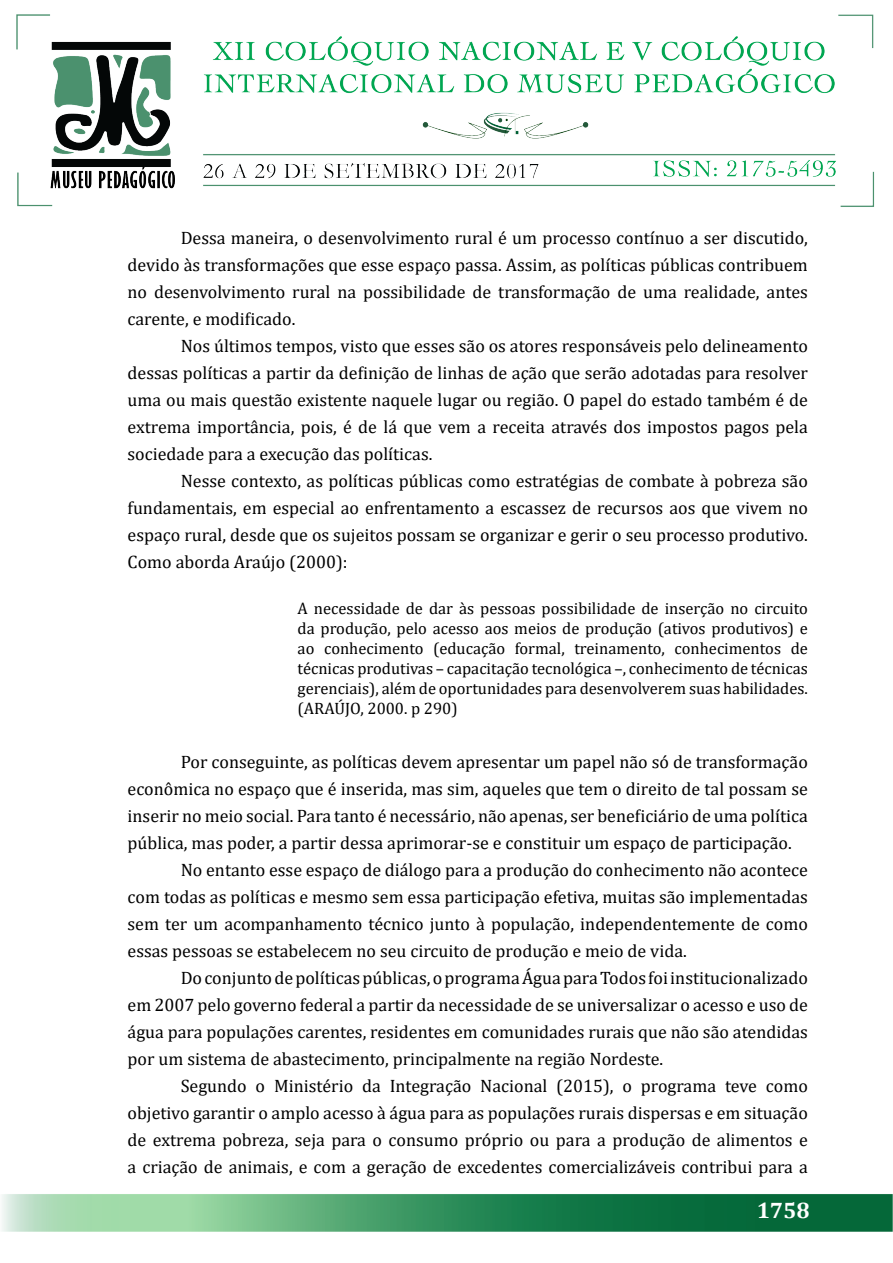
<style>
.page{position:relative;width:893px;height:1263px;background:#fff}
.page>*{position:absolute;margin:0;border:0;box-sizing:border-box;transform-origin:0 0}
.t1{font:700 22.5px "Cambria";color:#fff}
.t2{font:18px/27px "Cambria";color:#000;text-align:justify}
.t3{font:16.5px/19.8px "Cambria";color:#000;text-align:justify}
</style>
<div class="page">
<img style="left:2px;top:14px;width:890px;height:1218px">
<p class="t2" style="left:128px;top:224px;width:682px;text-indent:53px">Dessa maneira, o desenvolvimento rural é um processo contínuo a ser discutido, devido às transformações que esse espaço passa. Assim, as políticas públicas contribuem no desenvolvimento rural na possibilidade de transformação de uma realidade, antes carente, e modificado.</p>
<p class="t2" style="left:128px;top:332px;width:682px;text-indent:53px">Nos últimos tempos, visto que esses são os atores responsáveis pelo delineamento dessas políticas a partir da definição de linhas de ação que serão adotadas para resolver uma ou mais questão existente naquele lugar ou região. O papel do estado também é de extrema importância, pois, é de lá que vem a receita através dos impostos pagos pela sociedade para a execução das políticas.</p>
<p class="t2" style="left:128px;top:467px;width:682px;text-indent:53px">Nesse contexto, as políticas públicas como estratégias de combate à pobreza são fundamentais, em especial ao enfrentamento a escassez de recursos aos que vivem no espaço rural, desde que os sujeitos possam se organizar e gerir o seu processo produtivo.<br>Como aborda Araújo (2000):</p>
<p class="t3" style="left:298px;top:599px;width:512px">A necessidade de dar às pessoas possibilidade de inserção no circuito da produção, pelo acesso aos meios de produção (ativos produtivos) e ao conhecimento (educação formal, treinamento, conhecimentos de técnicas produtivas – capacitação tecnológica –, conhecimento de técnicas gerenciais), além de oportunidades para desenvolverem suas habilidades. (ARAÚJO, 2000. p 290)</p>
<p class="t2" style="left:181px;top:748px;width:629px">Por conseguinte, as políticas devem apresentar um papel não só de transformação</p>
<p class="t2" style="left:128px;top:775px;width:682px">econômica no espaço que é inserida, mas sim, aqueles que tem o direito de tal possam se</p>
<p class="t2" style="left:128px;top:802px;width:682px">inserir no meio social. Para tanto é necessário, não apenas, ser beneficiário de uma política</p>
<p class="t2" style="left:128px;top:829px;width:666px">pública, mas poder, a partir dessa aprimorar-se e constituir um espaço de participação.</p>
<p class="t2" style="left:181px;top:856px;width:629px">No entanto esse espaço de diálogo para a produção do conhecimento não acontece</p>
<p class="t2" style="left:128px;top:883px;width:682px">com todas as políticas e mesmo sem essa participação efetiva, muitas são implementadas</p>
<p class="t2" style="left:128px;top:910px;width:682px">sem ter um acompanhamento técnico junto à população, independentemente de como</p>
<p class="t2" style="left:128px;top:937px;width:561px">essas pessoas se estabelecem no seu circuito de produção e meio de vida.</p>
<p class="t2" style="left:181px;top:964px;width:629px">Do conjunto de políticas públicas, o programa Água para Todos foi institucionalizado</p>
<p class="t2" style="left:128px;top:991px;width:682px">em 2007 pelo governo federal a partir da necessidade de se universalizar o acesso e uso de</p>
<p class="t2" style="left:128px;top:1018px;width:682px">água para populações carentes, residentes em comunidades rurais que não são atendidas</p>
<p class="t2" style="left:128px;top:1045px;width:537px">por um sistema de abastecimento, principalmente na região Nordeste.</p>
<p class="t2" style="left:181px;top:1072px;width:629px">Segundo o Ministério da Integração Nacional (2015), o programa teve como</p>
<p class="t2" style="left:128px;top:1099px;width:682px">objetivo garantir o amplo acesso à água para as populações rurais dispersas e em situação</p>
<p class="t2" style="left:128px;top:1126px;width:682px">de extrema pobreza, seja para o consumo próprio ou para a produção de alimentos e</p>
<p class="t2" style="left:128px;top:1153px;width:682px">a criação de animais, e com a geração de excedentes comercializáveis contribui para a</p>
<p class="t1" style="left:757px;top:1195px;width:55px">1758</p>
</div>
